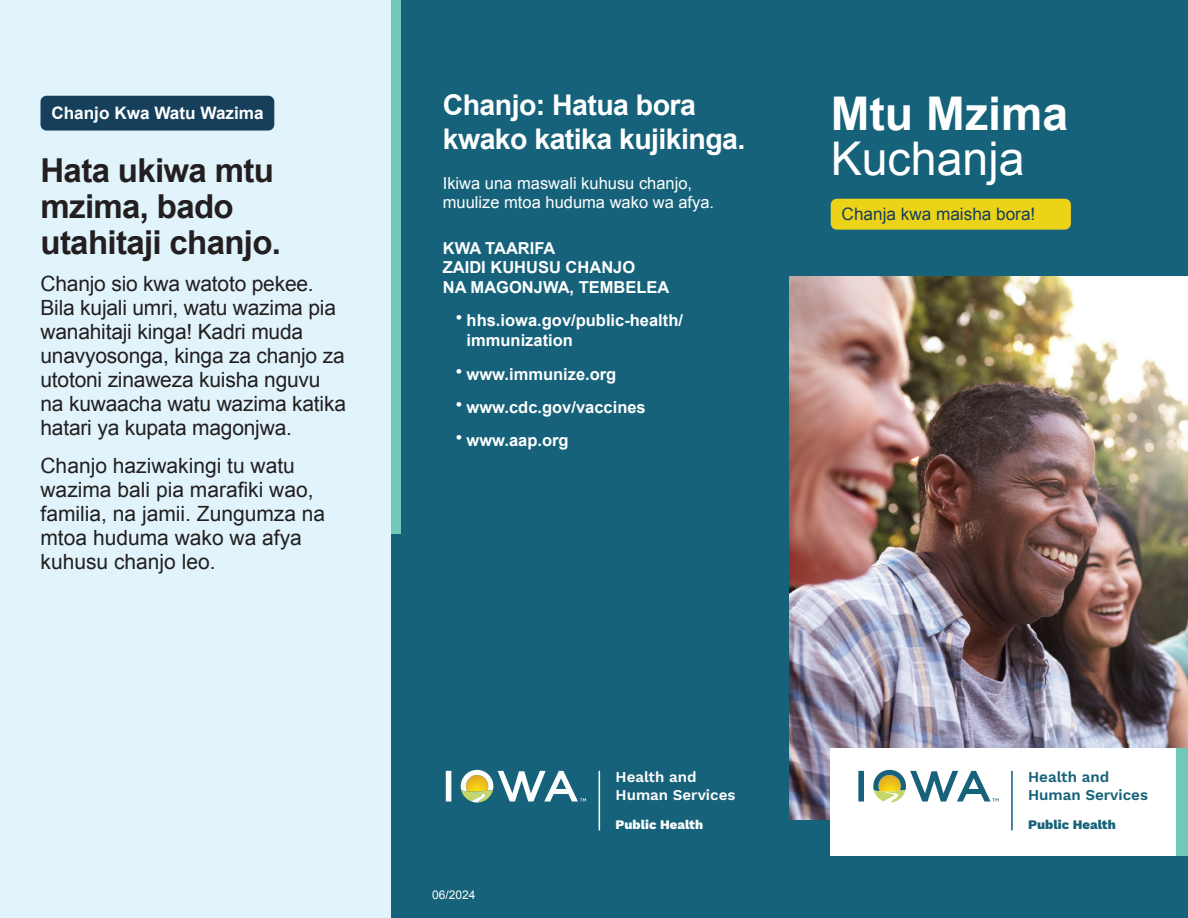
<style>
.page{position:relative;width:1188px;height:918px;background:#fff}
.page>*{position:absolute;margin:0;border:0;box-sizing:border-box;transform-origin:0 0}
.t1{font:700 46.5px "Arial";color:#fff}
.t2{font:46.5px "Arial";color:#fff}
.t3{font:700 33px/36px "Arial";letter-spacing:-.02em;color:#231f20}
.t4{font:700 28.5px/34.2px "Arial";letter-spacing:-.02em;color:#fff}
.t5{font:21px/24px "Arial";letter-spacing:-.01em;color:#231f20}
.t6{font:17.1px "Arial";color:#163f5b}
.t7{font:700 17.1px "Arial";color:#fff}
.t8{font:700 16.5px/19.8px "Arial";color:#fff}
.t9{font:16.5px/19.8px "Arial";color:#fff}
.t10{font:600 15px/18.5px "Work Sans";color:#fcfdfd}
.t11{font:600 15px/18.5px "Work Sans";color:#16627a}
.t12{font:800 13.05px "Work Sans";color:#fcfdfd}
.t13{font:800 13.05px "Work Sans";color:#16627a}
.t14{font:12px "Arial";color:#fff}
</style>
<div class="page">
<div style="left:0;top:0;width:390px;height:918px;background:#e1f4fc"></div>
<div style="left:392px;top:0;width:796px;height:918px;background:#15627a"></div>
<div style="left:392px;top:0;width:9px;height:534px;background:#6fc8b8"></div>
<img style="left:790px;top:277px;width:398px;height:543px">
<div style="left:1176px;top:748px;width:12px;height:108px;background:#6fc8b8"></div>
<div style="left:830px;top:748px;width:346px;height:108px;background:#fff"></div>
<svg style="left:446px;top:771px;width:5px;height:31px"></svg>
<svg style="left:461px;top:770px;width:125px;height:33px"></svg>
<hr style="left:599px;top:771px;width:1px;height:59px;background:#fff">
<div style="left:831px;top:199px;width:240px;height:31px;background:#ecd318;border-radius:6px"></div>
<div style="left:41px;top:96px;width:233px;height:35px;background:#163f5b;border-radius:6px"></div>
<svg style="left:858px;top:771px;width:6px;height:31px"></svg>
<svg style="left:873px;top:770px;width:126px;height:33px"></svg>
<hr style="left:1011px;top:771px;width:2px;height:59px;background:#16627a">
<p class="t7" style="left:51px;top:104px;width:214px">Chanjo Kwa Watu Wazima</p>
<h2 class="t3" style="left:40px;top:152px;width:242px">Hata ukiwa mtu mzima, bado utahitaji chanjo.</h2>
<p class="t5" style="left:40px;top:272px;width:307px">Chanjo sio kwa watoto pekee.<br>Bila kujali umri, watu wazima pia wanahitaji kinga! Kadri muda unavyosonga, kinga za chanjo za utotoni zinaweza kuisha nguvu na kuwaacha watu wazima katika hatari ya kupata magonjwa.</p>
<p class="t5" style="left:40px;top:453px;width:286px">Chanjo haziwakingi tu watu wazima bali pia marafiki wao, familia, na jamii. Zungumza na mtoa huduma wako wa afya kuhusu chanjo leo.</p>
<h3 class="t4" style="left:443px;top:88px;width:304px">Chanjo: Hatua bora kwako katika kujikinga.</h3>
<p class="t9" style="left:443px;top:173px;width:273px">Ikiwa una maswali kuhusu chanjo, muulize mtoa huduma wako wa afya.</p>
<p class="t8" style="left:443px;top:238px;width:228px">KWA TAARIFA<br>ZAIDI KUHUSU CHANJO<br>NA MAGONJWA, TEMBELEA</p>
<p class="t8" style="left:467px;top:311px;width:218px;text-indent:-10px">• hhs.iowa.gov/public-health/ immunization</p>
<p class="t8" style="left:456px;top:364px;width:162px">• www.immunize.org</p>
<p class="t8" style="left:456px;top:397px;width:191px">• www.cdc.gov/vaccines</p>
<p class="t8" style="left:456px;top:431px;width:114px">• www.aap.org</p>
<p class="t14" style="left:432px;top:888px;width:45px">06/2024</p>
<p class="t10" style="left:616px;top:768px;width:121px">Health and<br>Human Services</p>
<p class="t12" style="left:616px;top:817px;width:89px">Public Health</p>
<h1 class="t1" style="left:831px;top:88px;width:239px">Mtu Mzima</h1>
<h1 class="t2" style="left:831px;top:133px;width:195px">Kuchanja</h1>
<p class="t6" style="left:842px;top:205px;width:195px">Chanja kwa maisha bora!</p>
<p class="t11" style="left:1028px;top:768px;width:121px">Health and<br>Human Services</p>
<p class="t13" style="left:1028px;top:817px;width:89px">Public Health</p>
</div>
